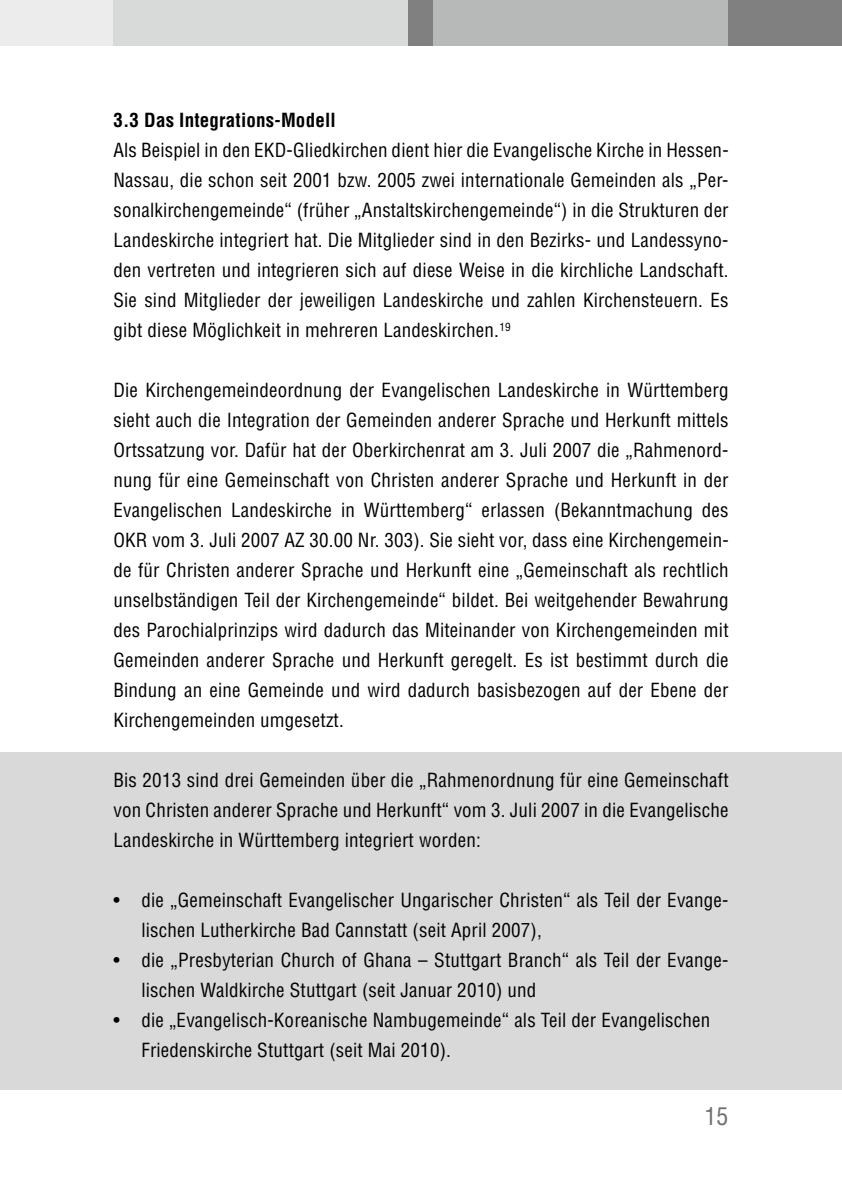
<style>
.page{position:relative;width:842px;height:1191px;background:#fff}
.page>*{position:absolute;margin:0;border:0;box-sizing:border-box;transform-origin:0 0}
.t1{font:condensed 24px "Helvetica LT Std";color:#707172}
.t2{font:condensed 19px/30px "Helvetica LT Std";letter-spacing:.01em;color:#000;text-align:justify}
.t3{font:700 condensed 19px "Helvetica LT Std";letter-spacing:.01em;color:#000}
</style>
<div class="page">
<div style="left:0;top:752px;width:842px;height:337px;background:#d9d9d9"></div>
<div style="left:0;top:0;width:113px;height:45px;background:#ececed"></div>
<div style="left:113px;top:0;width:296px;height:45px;background:#d8d9d9"></div>
<div style="left:433px;top:0;width:296px;height:45px;background:#b7b8b8"></div>
<hr style="left:0;top:0;width:1px;height:45px;background:#000">
<div style="left:729px;top:0;width:113px;height:45px;background:#808080"></div>
<div style="left:409px;top:0;width:24px;height:45px;background:#808080"></div>
<p class="t3" style="left:113px;top:108px;width:224px">3.3 Das Integrations-Modell</p>
<p class="t2" style="left:113px;top:135px;width:617px">Als Beispiel in den EKD-Gliedkirchen dient hier die Evangelische Kirche in Hessen-Nassau, die schon seit 2001 bzw. 2005 zwei internationale Gemeinden als „Per&shy;sonalkirchengemeinde“ (früher „Anstaltskirchengemeinde“) in die Strukturen der Landeskirche integriert hat. Die Mitglieder sind in den Bezirks- und Landessyno&shy;den vertreten und integrieren sich auf diese Weise in die kirchliche Landschaft.<br>Sie sind Mitglieder der jeweiligen Landeskirche und zahlen Kirchensteuern. Es gibt diese Möglichkeit in mehreren Landeskirchen.<sup>19</sup></p>
<p class="t2" style="left:113px;top:375px;width:617px">Die Kirchengemeindeordnung der Evangelischen Landeskirche in Württemberg sieht auch die Integration der Gemeinden anderer Sprache und Herkunft mittels Ortssatzung vor. Dafür hat der Oberkirchenrat am 3. Juli 2007 die „Rahmenord&shy;nung für eine Gemeinschaft von Christen anderer Sprache und Herkunft in der Evangelischen Landeskirche in Württemberg“ erlassen (Bekanntmachung des OKR vom 3. Juli 2007 AZ 30.00 Nr. 303). Sie sieht vor, dass eine Kirchengemein&shy;de für Christen anderer Sprache und Herkunft eine „Gemeinschaft als rechtlich unselbständigen Teil der Kirchengemeinde“ bildet. Bei weitgehender Bewahrung des Parochialprinzips wird dadurch das Miteinander von Kirchengemeinden mit Gemeinden anderer Sprache und Herkunft geregelt. Es ist bestimmt durch die Bindung an eine Gemeinde und wird dadurch basisbezogen auf der Ebene der Kirchengemeinden umgesetzt.</p>
<p class="t2" style="left:113px;top:765px;width:617px">Bis 2013 sind drei Gemeinden über die „Rahmenordnung für eine Gemeinschaft von Christen anderer Sprache und Herkunft“ vom 3. Juli 2007 in die Evangelische Landeskirche in Württemberg integriert worden:</p>
<p class="t2" style="left:141px;top:885px;width:589px;text-indent:-28px">• die „Gemeinschaft Evangelischer Ungarischer Christen“ als Teil der Evange&shy;lischen Lutherkirche Bad Cannstatt (seit April 2007),</p>
<p class="t2" style="left:141px;top:945px;width:589px;text-indent:-28px">• die „Presbyterian Church of Ghana – Stuttgart Branch“ als Teil der Evange&shy;lischen Waldkirche Stuttgart (seit Januar 2010) und</p>
<p class="t2" style="left:141px;top:1005px;width:570px;text-indent:-28px">• die „Evangelisch-Koreanische Nambugemeinde“ als Teil der Evangelischen<br>Friedenskirche Stuttgart (seit Mai 2010).</p>
<p class="t1" style="left:704px;top:1101px;width:26px">15</p>
</div>
